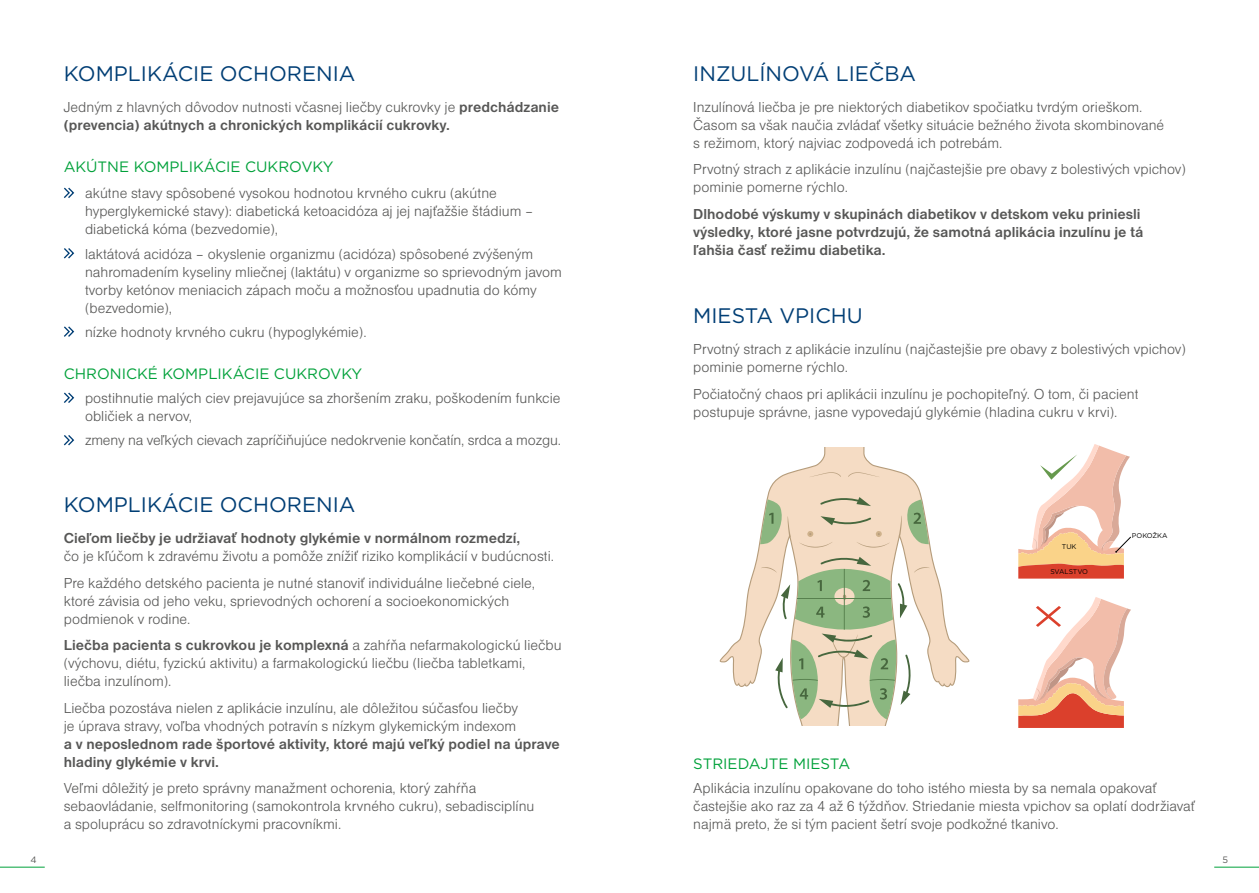
<style>
.page{position:relative;width:1259px;height:893px;background:#fff}
.page>*{position:absolute;margin:0;border:0;box-sizing:border-box;transform-origin:0 0}
.t1{font:21px "Gotham";color:#003e75}
.t2{font:15px/18px "Nimbus Sans DOT Ligh";color:#575756}
.t3{font:700 15px/18px "Nimbus Sans DOT";color:#575756}
.t4{font:15px "Gotham";color:#00a13a}
.t5{font:9.15px "Gotham";color:#575756}
.t6{font:6.9px "Gotham";color:#000}
.s1{font-family:"Nimbus Sans DOT";font-weight:700}
.s2{font-family:"Nimbus Sans DOT Ligh";font-weight:400}
</style>
<div class="page">
<svg style="left:0;top:866px;width:45px;height:2px"></svg>
<svg style="left:1214px;top:866px;width:45px;height:2px"></svg>
<svg style="left:64px;top:187px;width:11px;height:11px"></svg>
<svg style="left:64px;top:248px;width:11px;height:11px"></svg>
<svg style="left:64px;top:326px;width:11px;height:11px"></svg>
<svg style="left:64px;top:392px;width:11px;height:11px"></svg>
<svg style="left:64px;top:435px;width:11px;height:11px"></svg>
<svg style="left:719px;top:447px;width:250px;height:279px"></svg>
<svg style="left:1018px;top:597px;width:113px;height:131px"></svg>
<svg style="left:1018px;top:444px;width:113px;height:134px"></svg>
<h1 class="t1" style="left:64px;top:62px;width:293px">KOMPLIKÁCIE OCHORENIA</h1>
<p class="t2" style="left:64px;top:98px;width:497px">Jedným z hlavných dôvodov nutnosti včasnej liečby cukrovky je <span class="s1">predchádzanie</span></p>
<p class="t3" style="left:64px;top:117px;width:388px">(prevencia) akútnych a chronických komplikácií cukrovky.</p>
<p class="t4" style="left:64px;top:158px;width:271px">AKÚTNE KOMPLIKÁCIE CUKROVKY</p>
<p class="t2" style="left:85px;top:184px;width:450px">akútne stavy spôsobené vysokou hodnotou krvného cukru (akútne hyperglykemické stavy): diabetická ketoacidóza aj jej najťažšie štádium – diabetická kóma (bezvedomie),</p>
<p class="t2" style="left:85px;top:244px;width:478px">laktátová acidóza – okyslenie organizmu (acidóza) spôsobené zvýšeným nahromadením kyseliny mliečnej (laktátu) v organizme so sprievodným javom tvorby ketónov meniacich zápach moču a možnosťou upadnutia do kómy (bezvedomie),</p>
<p class="t2" style="left:85px;top:323px;width:283px">nízke hodnoty krvného cukru (hypoglykémie).</p>
<p class="t4" style="left:64px;top:365px;width:300px">CHRONICKÉ KOMPLIKÁCIE CUKROVKY</p>
<p class="t2" style="left:85px;top:389px;width:477px">postihnutie malých ciev prejavujúce sa zhoršením zraku, poškodením funkcie obličiek a nervov,</p>
<p class="t2" style="left:85px;top:431px;width:477px">zmeny na veľkých cievach zapríčiňujúce nedokrvenie končatín, srdca a mozgu.</p>
<h1 class="t1" style="left:64px;top:493px;width:293px">KOMPLIKÁCIE OCHORENIA</h1>
<p class="t3" style="left:64px;top:530px;width:458px">Cieľom liečby je udržiavať hodnoty glykémie v normálnom rozmedzí,</p>
<p class="t2" style="left:64px;top:543px;width:492px;line-height:26.5px">čo je kľúčom k zdravému životu a pomôže znížiť riziko komplikácií v budúcnosti.<br>Pre každého detského pacienta je nutné stanoviť individuálne liečebné ciele,</p>
<p class="t2" style="left:64px;top:592px;width:447px">ktoré závisia od jeho veku, sprievodných ochorení a socioekonomických podmienok v rodine.</p>
<p class="t3" style="left:64px;top:637px;width:499px">Liečba pacienta s cukrovkou je komplexná <span class="s2">a zahŕňa nefarmakologickú liečbu</span></p>
<p class="t2" style="left:64px;top:654px;width:463px">(výchovu, diétu, fyzickú aktivitu) a farmakologickú liečbu (liečba tabletkami, liečba inzulínom).</p>
<p class="t2" style="left:64px;top:699px;width:456px">Liečba pozostáva nielen z aplikácie inzulínu, ale dôležitou súčasťou liečby je úprava stravy, voľba vhodných potravín s nízkym glykemickým indexom</p>
<p class="t3" style="left:64px;top:735px;width:498px">a v neposlednom rade športové aktivity, ktoré majú veľký podiel na úprave hladiny glykémie v krvi.</p>
<p class="t2" style="left:64px;top:779px;width:472px">Veľmi dôležitý je preto správny manažment ochorenia, ktorý zahŕňa sebaovládanie, selfmonitoring (samokontrola krvného cukru), sebadisciplínu a spoluprácu so zdravotníckymi pracovníkmi.</p>
<h1 class="t1" style="left:693px;top:62px;width:224px">INZULÍNOVÁ LIEČBA</h1>
<p class="t2" style="left:693px;top:98px;width:472px">Inzulínová liečba je pre niektorých diabetikov spočiatku tvrdým orieškom.<br>Časom sa však naučia zvládať všetky situácie bežného života skombinované s režimom, ktorý najviac zodpovedá ich potrebám.</p>
<p class="t2" style="left:693px;top:160px;width:494px">Prvotný strach z aplikácie inzulínu (najčastejšie pre obavy z bolestivých vpichov) pominie pomerne rýchlo.</p>
<p class="t3" style="left:693px;top:206px;width:451px">Dlhodobé výskumy v skupinách diabetikov v detskom veku priniesli výsledky, ktoré jasne potvrdzujú, že samotná aplikácia inzulínu je tá ľahšia časť režimu diabetika.</p>
<h1 class="t1" style="left:693px;top:304px;width:171px">MIESTA VPICHU</h1>
<p class="t2" style="left:693px;top:340px;width:494px">Prvotný strach z aplikácie inzulínu (najčastejšie pre obavy z bolestivých vpichov) pominie pomerne rýchlo.</p>
<p class="t2" style="left:693px;top:384px;width:447px">Počiatočný chaos pri aplikácii inzulínu je pochopiteľný. O tom, či pacient postupuje správne, jasne vypovedajú glykémie (hladina cukru v krvi).</p>
<p class="t6" style="left:1062px;top:543px;width:16px">TUK</p>
<p class="t6" style="left:1050px;top:568px;width:39px">SVALSTVO</p>
<p class="t6" style="left:1132px;top:532px;width:37px">POKOŽKA</p>
<p class="t4" style="left:693px;top:755px;width:158px">STRIEDAJTE MIESTA</p>
<p class="t2" style="left:693px;top:779px;width:503px">Aplikácia inzulínu opakovane do toho istého miesta by sa nemala opakovať častejšie ako raz za 4 až 6 týždňov. Striedanie miesta vpichov sa oplatí dodržiavať najmä preto, že si tým pacient šetrí svoje podkožné tkanivo.</p>
<p class="t5" style="left:30px;top:854px;width:8px">4</p>
<p class="t5" style="left:1222px;top:854px;width:7px">5</p>
</div>
